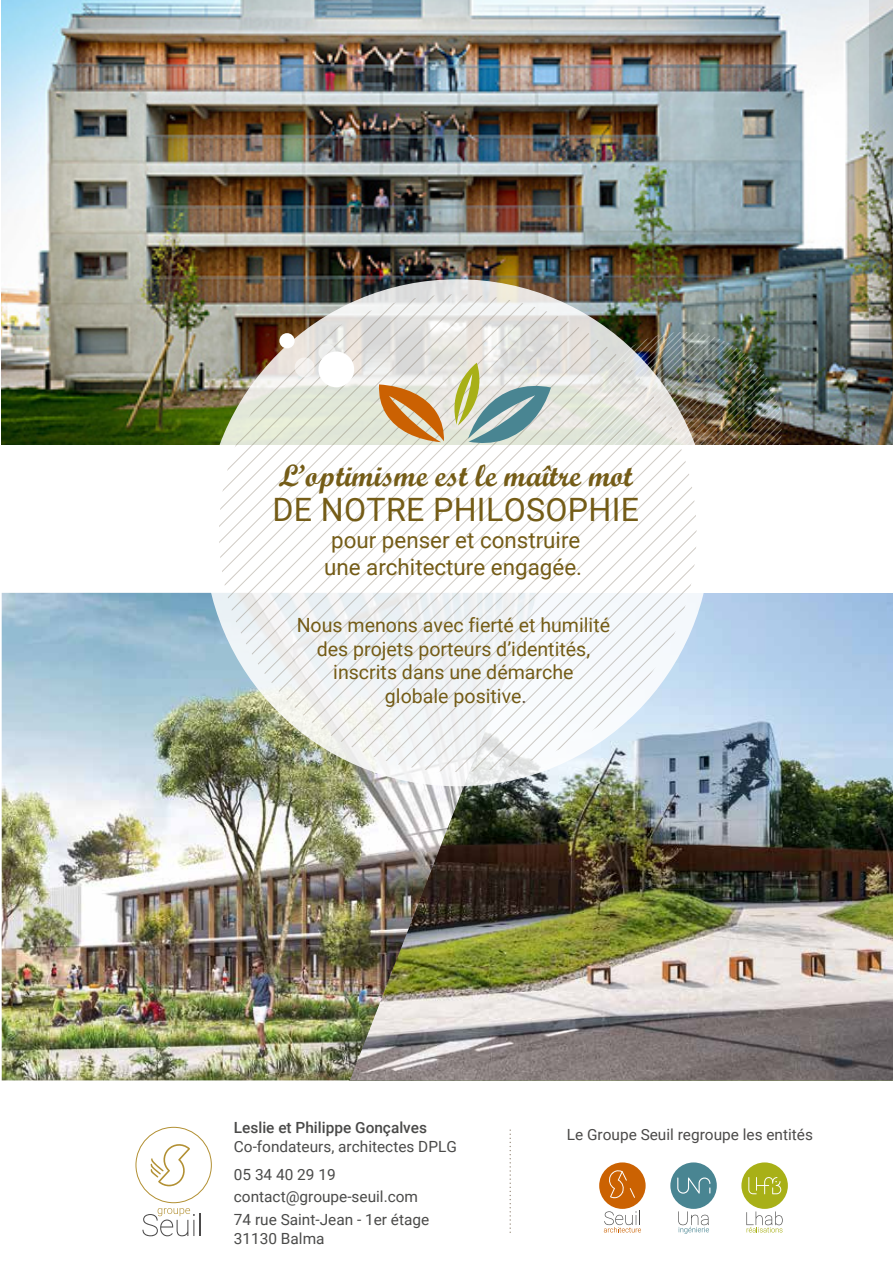
<style>
.page{position:relative;width:893px;height:1263px;background:#fff}
.page>*{position:absolute;margin:0;border:0;box-sizing:border-box;transform-origin:0 0}
.t1{font:32.25px "Roboto";letter-spacing:.01em;color:#745c17}
.t2{font:30.75px "Script MT Bold";color:#745c17}
.t3{font:22.35px/26.8px "Roboto";color:#745c17;text-align:center}
.t4{font:19.65px/23.5px "Roboto";color:#745c17;text-align:center}
.t5{font:15.45px/28.2px "Roboto";color:#4a4a49}
.t6{font:15.45px "Roboto";color:#4b4a49}
.t7{font:500 15.45px "Roboto";color:#4a4a49}
.s1{color:#5e4e39}
</style>
<div class="page">
<img style="left:2px;top:0;width:891px;height:1237px">
<h2 class="t2" style="left:278px;top:457px;width:356px">L’optimisme est le maître mot</h2>
<h1 class="t1" style="left:272px;top:487px;width:368px">DE NOTRE PHILOSOPHIE</h1>
<p class="t3" style="left:324px;top:525px;width:260px">pour penser et construire une architecture engagée.</p>
<p class="t4" style="left:297px;top:613px;width:315px">Nous menons avec fierté et humilité des projets porteurs d’identités, inscrits dans une démarche<br>globale positive<span class="s1">.</span></p>
<p class="t7" style="left:234px;top:1117px;width:195px">Leslie et Philippe Gonçalves</p>
<p class="t5" style="left:234px;top:1131px;width:224px">Co-fondateurs, architectes DPLG<br>05 34 40 29 19</p>
<p class="t5" style="left:234px;top:1185px;width:197px;line-height:22.6px">contact@groupe-seuil.com<br>74 rue Saint-Jean - 1er étage</p>
<p class="t5" style="left:234px;top:1223px;width:92px">31130 Balma</p>
<p class="t6" style="left:567px;top:1124px;width:248px">Le Groupe Seuil regroupe les entités</p>
</div>
